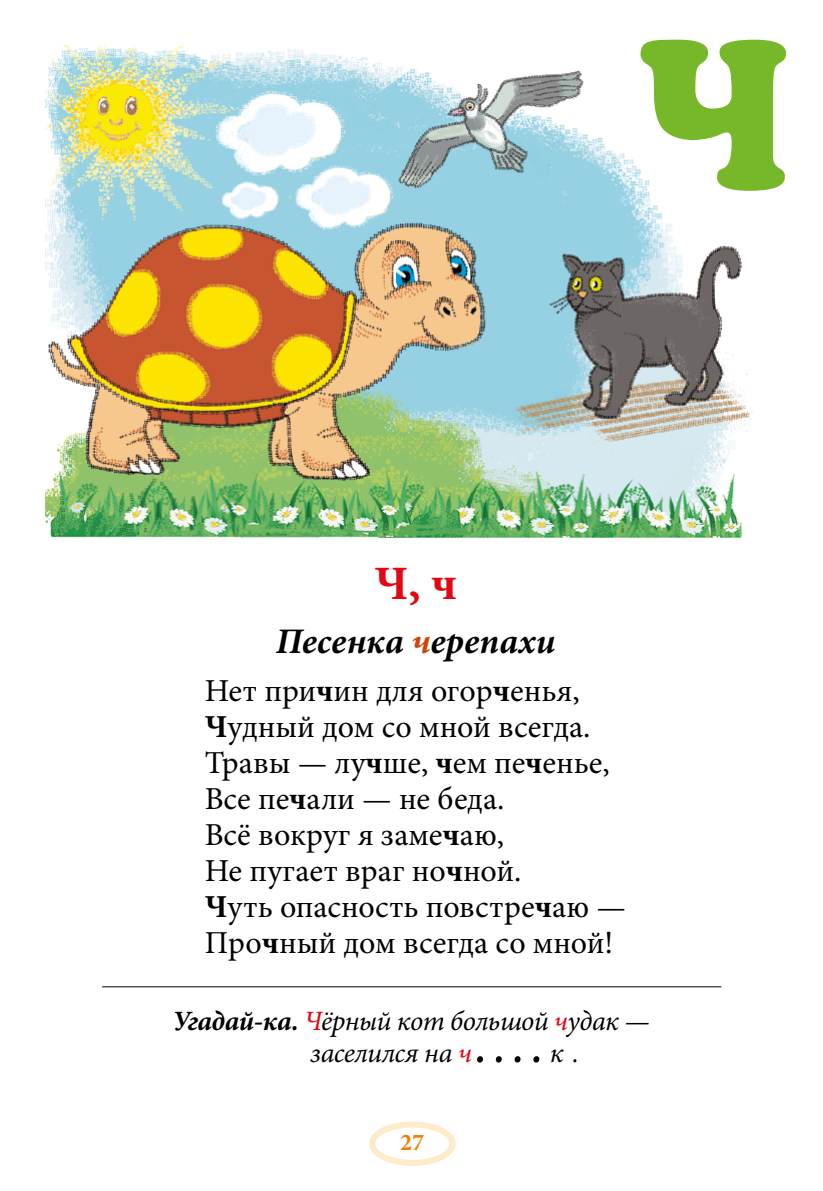
<style>
.page{position:relative;width:823px;height:1191px;background:#fff}
.page>*{position:absolute;margin:0;border:0;box-sizing:border-box;transform-origin:0 0}
.t1{font:700 48px "Minion Pro";color:#e30613}
.t2{font:italic 700 36px "Minion Pro";color:#000}
.t3{font:32px/36px "Minion Pro";color:#000}
.t4{font:italic 28px/32px "Minion Pro";letter-spacing:-.02em;color:#000}
.t5{font:700 24px "Minion Pro";color:#ef7d00}
.s1{color:#ce470a}
.s2{font-weight:700}
.s3{color:#e30613}
.s4{font-size:56px}
</style>
<div class="page">
<hr style="left:102px;top:986px;width:619px;height:1px;background:#000">
<img style="left:45px;top:45px;width:706px;height:493px">
<div style="left:369px;top:1121px;width:86px;height:44px;border:6px solid #ffeaca;border-radius:50%"></div>
<svg style="left:637px;top:39px;width:150px;height:155px"></svg>
<h1 class="t1" style="left:374px;top:549px;width:84px">Ч, ч</h1>
<p class="t2" style="left:276px;top:616px;width:281px">Песенка <span class="s1">ч</span>ерепахи</p>
<p class="t3" style="left:204px;top:672px;width:422px">Нет при<span class="s2">ч</span>ин для огор<span class="s2">ч</span>енья,<br><span class="s2">Ч</span>удный дом со мной всегда.<br>Травы — лу<span class="s2">ч</span>ше, <span class="s2">ч</span>ем пе<span class="s2">ч</span>енье,<br>Все пе<span class="s2">ч</span>али — не беда.<br>Всё вокруг я заме<span class="s2">ч</span>аю,<br>Не пугает враг но<span class="s2">ч</span>ной.<br><span class="s2">Ч</span>уть опасность повстре<span class="s2">ч</span>аю —<br>Про<span class="s2">ч</span>ный дом всегда со мной!</p>
<p class="t4" style="left:310px;top:1005px;width:340px;text-indent:-138px"><span class="s2">Угадай-ка.</span> <span class="s3">Ч</span>ёрный кот большой <span class="s3">ч</span>удак — заселился на <span class="s3">ч</span><span class="s4">....</span> к .</p>
<p class="t5" style="left:400px;top:1125px;width:25px">27</p>
</div>
